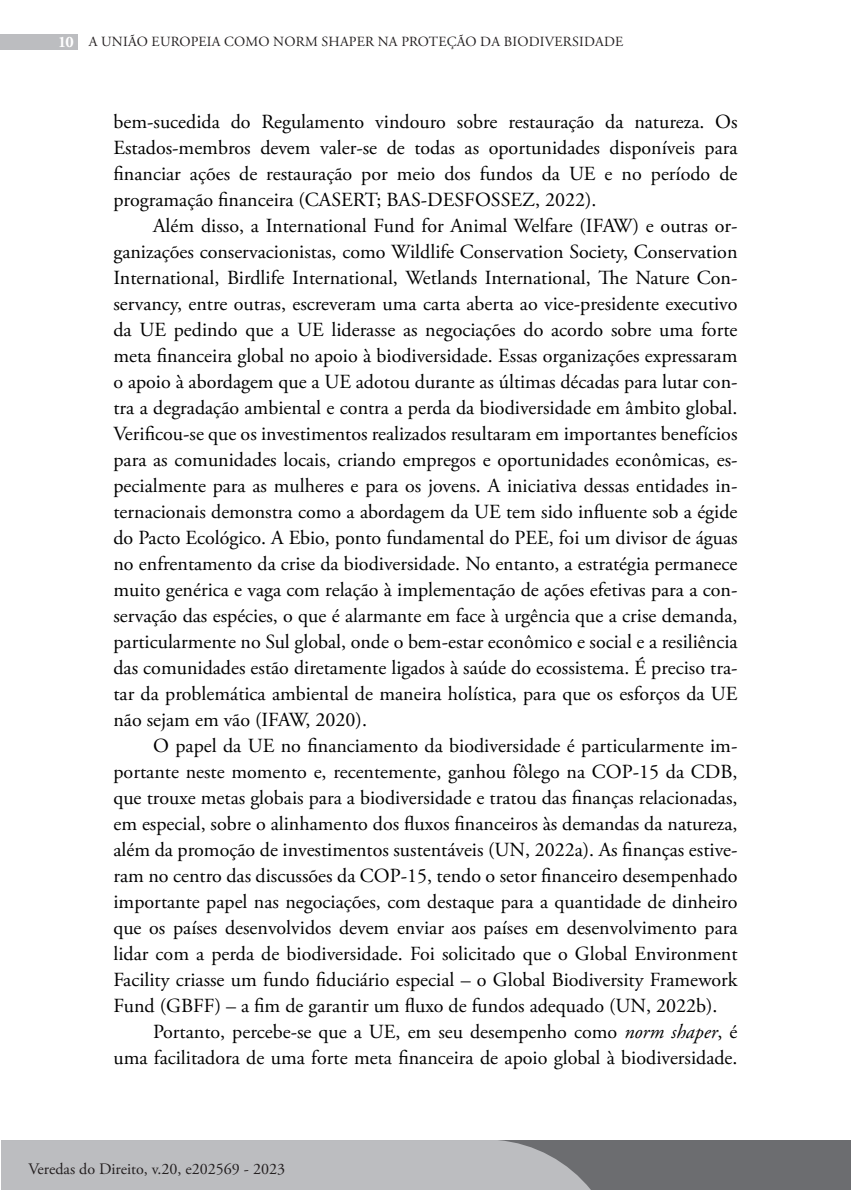
<style>
.page{position:relative;width:851px;height:1191px;background:#fff}
.page>*{position:absolute;margin:0;border:0;box-sizing:border-box;transform-origin:0 0}
.t1{font:20px/26px "Adobe Garamond Pro";color:#000001;text-align:justify}
.t2{font:16px "Adobe Garamond Pro";color:#231f20}
.t3{font:14px "Adobe Garamond Pro";letter-spacing:.015em;color:#231f20}
.s1{font-weight:700;font-size:16px;color:#fff}
.s2{font-style:italic}
</style>
<div class="page">
<div style="left:1px;top:1140px;width:849px;height:50px;background:#6c6d70"></div>
<div style="left:0;top:34px;width:77px;height:16px;background:#bcbdc0"></div>
<div style="left:1px;top:1140px;width:590px;height:50px;background:#bcbdc0"></div>
<p class="t3" style="left:59px;top:34px;width:566px"><span class="s1">10</span> A UNIÃO EUROPEIA COMO NORM SHAPER NA PROTEÇÃO DA BIODIVERSIDADE</p>
<p class="t1" style="left:113px;top:109px;width:625px">bem-sucedida do Regulamento vindouro sobre restauração da natureza. Os Estados-membros devem valer-se de todas as oportunidades disponíveis para financiar ações de restauração por meio dos fundos da UE e no período de programação financeira (CASERT; BAS-DESFOSSEZ, 2022).</p>
<p class="t1" style="left:113px;top:213px;width:625px;text-indent:40px">Além disso, a International Fund for Animal Welfare (IFAW) e outras or&shy;ganizações conservacionistas, como Wildlife Conservation Society, Conservation International, Birdlife International, Wetlands International, The Nature Con&shy;servancy, entre outras, escreveram uma carta aberta ao vice-presidente executivo da UE pedindo que a UE liderasse as negociações do acordo sobre uma forte meta financeira global no apoio à biodiversidade. Essas organizações expressaram o apoio à abordagem que a UE adotou durante as últimas décadas para lutar con&shy;tra a degradação ambiental e contra a perda da biodiversidade em âmbito global.<br>Verificou-se que os investimentos realizados resultaram em importantes benefícios para as comunidades locais, criando empregos e oportunidades econômicas, es&shy;pecialmente para as mulheres e para os jovens. A iniciativa dessas entidades in&shy;ternacionais demonstra como a abordagem da UE tem sido influente sob a égide do Pacto Ecológico. A Ebio, ponto fundamental do PEE, foi um divisor de águas no enfrentamento da crise da biodiversidade. No entanto, a estratégia permanece muito genérica e vaga com relação à implementação de ações efetivas para a con&shy;servação das espécies, o que é alarmante em face à urgência que a crise demanda, particularmente no Sul global, onde o bem-estar econômico e social e a resiliência das comunidades estão diretamente ligados à saúde do ecossistema. É preciso tra&shy;tar da problemática ambiental de maneira holística, para que os esforços da UE não sejam em vão (IFAW, 2020).</p>
<p class="t1" style="left:113px;top:733px;width:625px;text-indent:40px">O papel da UE no financiamento da biodiversidade é particularmente im&shy;portante neste momento e, recentemente, ganhou fôlego na COP-15 da CDB, que trouxe metas globais para a biodiversidade e tratou das finanças relacionadas, em especial, sobre o alinhamento dos fluxos financeiros às demandas da natureza, além da promoção de investimentos sustentáveis (UN, 2022a). As finanças estive&shy;ram no centro das discussões da COP-15, tendo o setor financeiro desempenhado importante papel nas negociações, com destaque para a quantidade de dinheiro que os países desenvolvidos devem enviar aos países em desenvolvimento para lidar com a perda de biodiversidade. Foi solicitado que o Global Environment Facility criasse um fundo fiduciário especial – o Global Biodiversity Framework Fund (GBFF) – a fim de garantir um fluxo de fundos adequado (UN, 2022b).</p>
<p class="t1" style="left:113px;top:1019px;width:625px;text-align:right">Portanto, percebe-se que a UE, em seu desempenho como <span class="s2">norm shaper</span>, é<br>uma facilitadora de uma forte meta financeira de apoio global à biodiversidade.</p>
<p class="t2" style="left:28px;top:1159px;width:258px">Veredas do Direito, v.20, e202569 - 2023</p>
</div>
